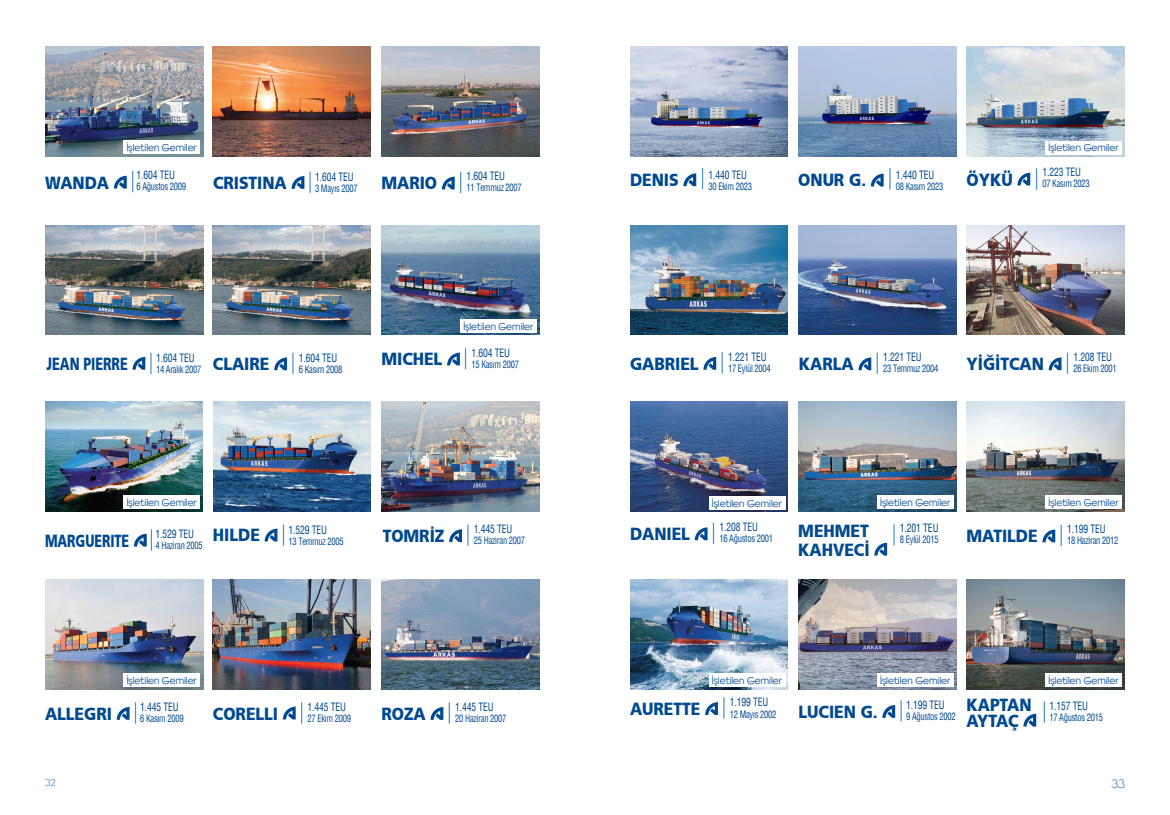
<style>
.page{position:relative;width:1170px;height:815px;background:#fff}
.page>*{position:absolute;margin:0;border:0;box-sizing:border-box;transform-origin:0 0}
.t1{font:900 17.5px "Frutiger CE";letter-spacing:-.005em;color:#014990;scale:.9 1}
.t2{font:900 17.5px "Frutiger CE";letter-spacing:-.005em;color:#014990;scale:.72 1}
.t3{font:900 17.5px "Frutiger CE";letter-spacing:-.005em;color:#014990;scale:.73 1}
.t4{font:300 12.5px "TR Bernhardt";color:#5090cc}
.t5{font:condensed 11.25px "Helvetica";letter-spacing:-.01em;color:#014990;scale:.85 1}
.a{font:condensed 10px "Helvetica";letter-spacing:-.03em;color:#014990;scale:.85 1}
.a-2{font:300 10px "TR Bernhardt";color:#014990}
.t6{font:300 10px "TR Bernhardt";color:#5090cc}
</style>
<div class="page">
<svg style="left:134px;top:529px;width:18px;height:22px"></svg>
<img style="left:45px;top:402px;width:158px;height:110px">
<svg style="left:135px;top:702px;width:1px;height:22px"></svg>
<svg style="left:117px;top:707px;width:12px;height:13px"></svg>
<img style="left:45px;top:579px;width:158px;height:110px">
<svg style="left:283px;top:524px;width:1px;height:22px"></svg>
<svg style="left:264px;top:529px;width:13px;height:12px"></svg>
<img style="left:214px;top:402px;width:157px;height:110px">
<svg style="left:283px;top:702px;width:19px;height:22px"></svg>
<img style="left:213px;top:579px;width:158px;height:110px">
<svg style="left:449px;top:524px;width:19px;height:22px"></svg>
<img style="left:381px;top:402px;width:158px;height:110px">
<hr style="left:448px;top:702px;width:2px;height:22px;background:#5090cc">
<svg style="left:430px;top:707px;width:13px;height:13px"></svg>
<img style="left:381px;top:579px;width:158px;height:110px">
<svg style="left:132px;top:353px;width:19px;height:21px"></svg>
<img style="left:45px;top:225px;width:158px;height:110px">
<img style="left:213px;top:225px;width:158px;height:110px">
<svg style="left:274px;top:353px;width:19px;height:21px"></svg>
<img style="left:381px;top:225px;width:158px;height:110px">
<svg style="left:447px;top:348px;width:19px;height:21px"></svg>
<svg style="left:114px;top:171px;width:19px;height:21px"></svg>
<img style="left:45px;top:46px;width:158px;height:110px">
<hr style="left:309px;top:172px;width:2px;height:21px;background:#5090cc">
<svg style="left:291px;top:176px;width:13px;height:13px"></svg>
<img style="left:213px;top:46px;width:158px;height:110px">
<svg style="left:460px;top:172px;width:1px;height:21px"></svg>
<svg style="left:442px;top:177px;width:12px;height:12px"></svg>
<img style="left:381px;top:46px;width:158px;height:110px">
<svg style="left:702px;top:168px;width:1px;height:21px"></svg>
<svg style="left:683px;top:173px;width:13px;height:13px"></svg>
<img style="left:630px;top:46px;width:158px;height:110px">
<svg style="left:889px;top:168px;width:1px;height:21px"></svg>
<svg style="left:870px;top:174px;width:13px;height:12px"></svg>
<img style="left:798px;top:46px;width:158px;height:110px">
<img style="left:966px;top:46px;width:158px;height:111px">
<hr style="left:1035px;top:168px;width:2px;height:22px;background:#5090cc">
<svg style="left:1017px;top:173px;width:13px;height:13px"></svg>
<svg style="left:705px;top:697px;width:19px;height:21px"></svg>
<img style="left:630px;top:579px;width:158px;height:110px">
<svg style="left:703px;top:352px;width:19px;height:21px"></svg>
<img style="left:630px;top:225px;width:158px;height:110px">
<hr style="left:712px;top:523px;width:2px;height:21px;background:#5090cc">
<svg style="left:694px;top:527px;width:13px;height:13px"></svg>
<img style="left:630px;top:402px;width:158px;height:110px">
<svg style="left:858px;top:353px;width:19px;height:21px"></svg>
<img style="left:798px;top:225px;width:158px;height:110px">
<svg style="left:1043px;top:701px;width:1px;height:22px"></svg>
<svg style="left:1023px;top:714px;width:13px;height:13px"></svg>
<img style="left:966px;top:579px;width:158px;height:110px">
<svg style="left:1048px;top:353px;width:19px;height:21px"></svg>
<img style="left:966px;top:225px;width:158px;height:110px">
<svg style="left:1042px;top:525px;width:19px;height:21px"></svg>
<img style="left:966px;top:402px;width:158px;height:110px">
<svg style="left:893px;top:524px;width:1px;height:21px"></svg>
<svg style="left:874px;top:543px;width:13px;height:13px"></svg>
<img style="left:798px;top:402px;width:158px;height:110px">
<svg style="left:882px;top:700px;width:19px;height:22px"></svg>
<img style="left:798px;top:579px;width:158px;height:110px">
<div style="left:123px;top:141px;width:77px;height:13px;background:#fff"></div>
<div style="left:123px;top:496px;width:77px;height:13px;background:#fff"></div>
<div style="left:123px;top:674px;width:77px;height:13px;background:#fff"></div>
<div style="left:460px;top:319px;width:77px;height:13px;background:#fff"></div>
<div style="left:708px;top:496px;width:77px;height:13px;background:#fff"></div>
<div style="left:708px;top:674px;width:77px;height:13px;background:#fff"></div>
<div style="left:876px;top:674px;width:77px;height:13px;background:#fff"></div>
<div style="left:876px;top:496px;width:77px;height:13px;background:#fff"></div>
<div style="left:1045px;top:674px;width:76px;height:13px;background:#fff"></div>
<div style="left:1045px;top:496px;width:76px;height:13px;background:#fff"></div>
<div style="left:1045px;top:141px;width:76px;height:13px;background:#fff"></div>
<p class="a-2" style="left:127px;top:142px;width:71px">İşletilen Gemiler</p>
<p class="a-2" style="left:1048px;top:142px;width:71px">İşletilen Gemiler</p>
<p class="t1" style="left:45px;top:172px;width:73px">WANDA</p>
<p class="t5" style="left:136px;top:168px;width:47px">1.604 TEU</p>
<p class="a" style="left:136px;top:180px;width:60px">6 Ağustos 2009</p>
<p class="t1" style="left:213px;top:172px;width:84px">CRISTINA</p>
<p class="t5" style="left:315px;top:169px;width:47px">1.604 TEU</p>
<p class="a" style="left:315px;top:182px;width:52px">3 Mayıs 2007</p>
<p class="t1" style="left:381px;top:173px;width:63px">MARIO</p>
<p class="t5" style="left:466px;top:168px;width:47px">1.604 TEU</p>
<p class="a" style="left:466px;top:181px;width:66px">11 Temmuz 2007</p>
<p class="t1" style="left:630px;top:170px;width:56px">DENIS</p>
<p class="t5" style="left:708px;top:167px;width:47px">1.440 TEU</p>
<p class="a" style="left:708px;top:180px;width:53px">30 Ekim 2023</p>
<p class="t1" style="left:798px;top:170px;width:77px">ONUR G.</p>
<p class="t5" style="left:895px;top:167px;width:47px">1.440 TEU</p>
<p class="a" style="left:895px;top:180px;width:57px">08 Kasım 2023</p>
<p class="t1" style="left:966px;top:169px;width:53px">ÖYKÜ</p>
<p class="t5" style="left:1042px;top:165px;width:47px">1.223 TEU</p>
<p class="a" style="left:1042px;top:177px;width:57px">07 Kasım 2023</p>
<p class="a-2" style="left:463px;top:320px;width:71px">İşletilen Gemiler</p>
<p class="t5" style="left:156px;top:350px;width:47px">1.604 TEU</p>
<p class="t3" style="left:46px;top:353px;width:113px">JEAN PIERRE</p>
<p class="a" style="left:156px;top:363px;width:55px">14 Aralık 2007</p>
<p class="t1" style="left:213px;top:354px;width:64px">CLAIRE</p>
<p class="t5" style="left:299px;top:350px;width:47px">1.604 TEU</p>
<p class="a" style="left:299px;top:363px;width:53px">6 Kasım 2008</p>
<p class="t1" style="left:381px;top:349px;width:69px">MICHEL</p>
<p class="t5" style="left:471px;top:345px;width:47px">1.604 TEU</p>
<p class="a" style="left:471px;top:358px;width:57px">15 Kasım 2007</p>
<p class="t1" style="left:630px;top:353px;width:78px">GABRIEL</p>
<p class="t5" style="left:728px;top:349px;width:47px">1.221 TEU</p>
<p class="a" style="left:728px;top:362px;width:52px">17 Eylül 2004</p>
<p class="t1" style="left:798px;top:354px;width:62px">KARLA</p>
<p class="t5" style="left:883px;top:350px;width:47px">1.221 TEU</p>
<p class="a" style="left:883px;top:362px;width:66px">23 Temmuz 2004</p>
<p class="t1" style="left:966px;top:354px;width:87px">YİĞİTCAN</p>
<p class="t5" style="left:1073px;top:350px;width:47px">1.208 TEU</p>
<p class="a" style="left:1073px;top:362px;width:53px">26 Ekim 2001</p>
<p class="a-2" style="left:127px;top:497px;width:71px">İşletilen Gemiler</p>
<p class="a-2" style="left:712px;top:497px;width:71px">İşletilen Gemiler</p>
<p class="a-2" style="left:880px;top:497px;width:71px">İşletilen Gemiler</p>
<p class="a-2" style="left:1048px;top:497px;width:71px">İşletilen Gemiler</p>
<p class="t5" style="left:155px;top:526px;width:47px">1.529 TEU</p>
<p class="t2" style="left:45px;top:530px;width:118px">MARGUERITE</p>
<p class="a" style="left:155px;top:539px;width:57px">4 Haziran 2005</p>
<p class="t5" style="left:288px;top:522px;width:47px">1.529 TEU</p>
<p class="t1" style="left:213px;top:525px;width:54px">HILDE</p>
<p class="a" style="left:288px;top:535px;width:66px">13 Temmuz 2005</p>
<p class="t1" style="left:382px;top:525px;width:70px">TOMRİZ</p>
<p class="t5" style="left:474px;top:522px;width:47px">1.445 TEU</p>
<p class="a" style="left:474px;top:534px;width:62px">25 Haziran 2007</p>
<p class="t1" style="left:630px;top:524px;width:68px">DANIEL</p>
<p class="t5" style="left:719px;top:520px;width:47px">1.208 TEU</p>
<p class="a" style="left:719px;top:532px;width:65px">16 Ağustos 2001</p>
<p class="t1" style="left:798px;top:521px;width:80px">MEHMET</p>
<p class="t1" style="left:798px;top:539px;width:81px">KAHVECİ</p>
<p class="t5" style="left:899px;top:521px;width:47px">1.201 TEU</p>
<p class="a" style="left:899px;top:533px;width:47px">8 Eylül 2015</p>
<p class="t1" style="left:966px;top:526px;width:81px">MATILDE</p>
<p class="t5" style="left:1067px;top:521px;width:47px">1.199 TEU</p>
<p class="a" style="left:1067px;top:534px;width:62px">18 Haziran 2012</p>
<p class="a-2" style="left:127px;top:675px;width:71px">İşletilen Gemiler</p>
<p class="a-2" style="left:712px;top:675px;width:71px">İşletilen Gemiler</p>
<p class="a-2" style="left:880px;top:675px;width:71px">İşletilen Gemiler</p>
<p class="a-2" style="left:1048px;top:675px;width:71px">İşletilen Gemiler</p>
<p class="t1" style="left:45px;top:703px;width:76px">ALLEGRI</p>
<p class="t5" style="left:140px;top:699px;width:47px">1.445 TEU</p>
<p class="a" style="left:140px;top:712px;width:53px">6 Kasım 2009</p>
<p class="t1" style="left:213px;top:703px;width:74px">CORELLI</p>
<p class="t5" style="left:307px;top:700px;width:47px">1.445 TEU</p>
<p class="a" style="left:307px;top:712px;width:53px">27 Ekim 2009</p>
<p class="t1" style="left:381px;top:703px;width:51px">ROZA</p>
<p class="t5" style="left:455px;top:699px;width:47px">1.445 TEU</p>
<p class="a" style="left:455px;top:712px;width:62px">20 Haziran 2007</p>
<p class="t1" style="left:630px;top:698px;width:80px">AURETTE</p>
<p class="t5" style="left:729px;top:695px;width:47px">1.199 TEU</p>
<p class="a" style="left:729px;top:708px;width:56px">12 Mayıs 2002</p>
<p class="t1" style="left:798px;top:701px;width:89px">LUCIEN G.</p>
<p class="t5" style="left:906px;top:697px;width:47px">1.199 TEU</p>
<p class="a" style="left:906px;top:710px;width:60px">9 Ağustos 2002</p>
<p class="t1" style="left:966px;top:694px;width:74px">KAPTAN</p>
<p class="t1" style="left:966px;top:710px;width:59px">AYTAÇ</p>
<p class="t5" style="left:1049px;top:699px;width:47px">1.157 TEU</p>
<p class="a" style="left:1049px;top:711px;width:65px">17 Ağustos 2015</p>
<p class="t6" style="left:45px;top:776px;width:12px">32</p>
<p class="t4" style="left:1111px;top:776px;width:15px">33</p>
</div>
